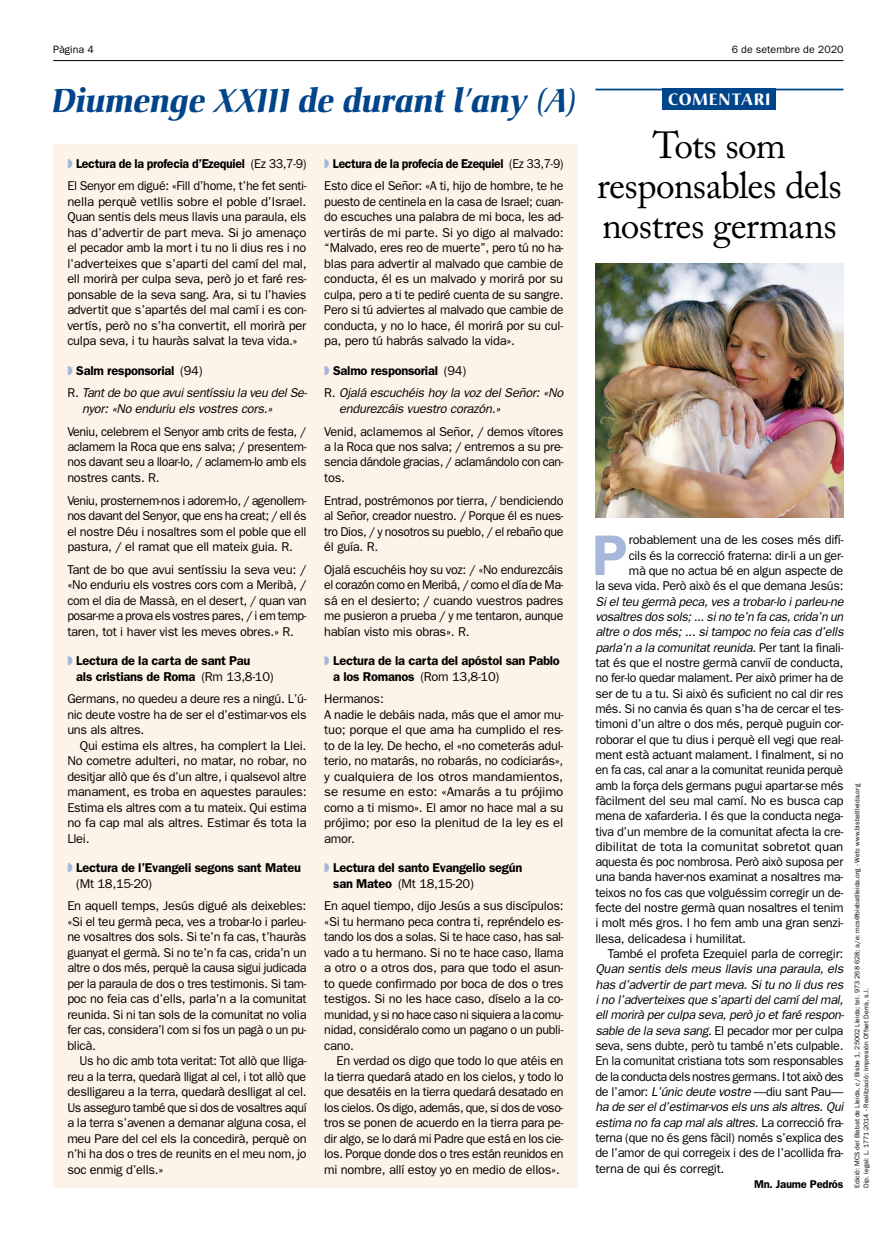
<style>
.page{position:relative;width:886px;height:1241px;background:#fff}
.page>*{position:absolute;margin:0;border:0;box-sizing:border-box;transform-origin:0 0}
.t1{font:600 57.5px "Franklin Gothic";color:#a5b8db}
.t2{font:37.5px/40px "Adobe Caslon Pro";letter-spacing:-.02em;color:#000;text-align:center}
.t3{font:italic 700 32.5px "Christiana";color:#00448a}
.t4{font:700 16.25px "Christiana";letter-spacing:.055em;color:#fff}
.t5{font:12.75px/15.5px "Franklin Gothic";letter-spacing:-.02em;color:#000;text-align:justify}
.t6{font:600 12.75px/15.5px "Franklin Gothic";letter-spacing:-.02em;color:#000}
.t7{font:italic 12.75px/22.5px "Franklin Gothic";letter-spacing:-.02em;color:#000}
.t8{font:12.75px/22.5px "Franklin Gothic";letter-spacing:-.02em;color:#000;scale:.96 1}
.t9{font:12.75px/22.5px "Franklin Gothic";letter-spacing:-.02em;color:#000;scale:.94 1}
.t10{font:600 11.25px "Franklin Gothic";letter-spacing:-.02em;color:#000}
.t11{font:10.62px "Franklin Gothic";color:#000}
.t12{font:6.88px/8.8px "Franklin Gothic";color:#000}
.s1{color:#a5b8db}
.s2{font-weight:600}
.s3{font-weight:600;font-style:normal}
.s4{font-style:normal}
.s5{font-weight:400}
.s6{font-style:italic}
</style>
<div class="page">
<hr style="left:53px;top:60px;width:790px;height:1px;background:#000">
<div style="left:53px;top:144px;width:525px;height:1043px;background:#fef3e8"></div>
<img style="left:595px;top:263px;width:248px;height:255px">
<div style="left:663px;top:89px;width:113px;height:21px;background:#00448a"></div>
<hr style="left:595px;top:89px;width:248px;height:1px;background:#00448a">
<p class="t11" style="left:53px;top:44px;width:42px">Pàgina 4</p>
<p class="t11" style="left:732px;top:44px;width:113px">6 de setembre de 2020</p>
<h3 class="t3" style="left:53px;top:81px;width:526px">Diumenge XXIII de durant l’any (A)</h3>
<p class="t8" style="left:67px;top:152px;width:251px"><span class="s1">◗</span> <span class="s2">Lectura de la profecia d’Ezequiel</span> (Ez 33,7-9)<br>El Senyor em digué: «Fill d’home, t’he fet senti-</p>
<p class="t5" style="left:67px;top:193px;width:241px">nella perquè vetllis sobre el poble d’Israel.<br>Quan sentis dels meus llavis una paraula, els has d’advertir de part meva. Si jo amenaço el pecador amb la mort i tu no li dius res i no l’adverteixes que s’aparti del camí del mal, ell morirà per culpa seva, però jo et faré res&shy;ponsable de la seva sang. Ara, si tu l’havies advertit que s’apartés del mal camí i es con&shy;vertís, però no s’ha convertit, ell morirà per culpa seva, i tu hauràs salvat la teva vida.»</p>
<p class="t7" style="left:67px;top:359px;width:241px"><span class="s1">◗</span> <span class="s3">Salm responsorial</span> <span class="s4">(94)<br>R.</span> Tant de bo que avui sentíssiu la veu del Se-</p>
<p class="t7" style="left:82px;top:397px;width:192px">nyor: «No enduriu els vostres cors.»</p>
<p class="t5" style="left:67px;top:423px;width:241px">Veniu, celebrem el Senyor amb crits de festa, / aclamem la Roca que ens salva; / presentem&shy;nos davant seu a lloar-lo, / aclamem-lo amb els nostres cants. R.</p>
<p class="t5" style="left:67px;top:492px;width:241px">Veniu, prosternem-nos i adorem-lo, / agenollem&shy;nos davant del Senyor, que ens ha creat; / ell és el nostre Déu i nosaltres som el poble que ell pastura, / el ramat que ell mateix guia. R.</p>
<p class="t5" style="left:67px;top:561px;width:241px">Tant de bo que avui sentíssiu la seva veu: / «No enduriu els vostres cors com a Meribà, / com el dia de Massà, en el desert, / quan van posar-me a prova els vostres pares, / i em temp&shy;taren, tot i haver vist les meves obres.» R.</p>
<p class="t6" style="left:76px;top:652px;width:199px;text-indent:-9px"><span class="s1">◗</span> Lectura de la carta de sant Pau<br>als cristians de Roma <span class="s5">(Rm 13,8-10)</span></p>
<p class="t5" style="left:67px;top:690px;width:241px">Germans, no quedeu a deure res a ningú. L’ú&shy;nic deute vostre ha de ser el d’estimar-vos els uns als altres.</p>
<p class="t5" style="left:67px;top:737px;width:241px;text-indent:12px">Qui estima els altres, ha complert la Llei.<br>No cometre adulteri, no matar, no robar, no desitjar allò que és d’un altre, i qualsevol altre manament, es troba en aquestes paraules:<br>Estima els altres com a tu mateix. Qui estima no fa cap mal als altres. Estimar és tota la Llei.</p>
<p class="t6" style="left:76px;top:859px;width:226px;text-indent:-9px"><span class="s1">◗</span> Lectura de l’Evangeli segons sant Mateu <span class="s5">(Mt 18,15-20)</span></p>
<p class="t5" style="left:67px;top:897px;width:241px">En aquell temps, Jesús digué als deixebles: «Si el teu germà peca, ves a trobar-lo i parleu&shy;ne vosaltres dos sols. Si te’n fa cas, t’hauràs guanyat el germà. Si no te’n fa cas, crida’n un altre o dos més, perquè la causa sigui judicada per la paraula de dos o tres testimonis. Si tam&shy;poc no feia cas d’ells, parla’n a la comunitat reunida. Si ni tan sols de la comunitat no volia fer cas, considera’l com si fos un pagà o un pu&shy;blicà.</p>
<p class="t5" style="left:67px;top:1052px;width:241px;text-indent:12px">Us ho dic amb tota veritat: Tot allò que lliga&shy;reu a la terra, quedarà lligat al cel, i tot allò que deslligareu a la terra, quedarà deslligat al cel.<br>Us asseguro també que si dos de vosaltres aquí a la terra s’avenen a demanar alguna cosa, el meu Pare del cel els la concedirà, perquè on n’hi ha dos o tres de reunits en el meu nom, jo soc enmig d’ells.»</p>
<p class="t9" style="left:324px;top:152px;width:256px"><span class="s1">◗</span> <span class="s2">Lectura de la profecía de Ezequiel</span> (Ez 33,7-9)<br>Esto dice el Señor: «A ti, hijo de hombre, te he</p>
<p class="t5" style="left:324px;top:193px;width:241px">puesto de centinela en la casa de Israel; cuan&shy;do escuches una palabra de mi boca, les ad&shy;vertirás de mi parte. Si yo digo al malvado: “Malvado, eres reo de muerte”, pero tú no ha&shy;blas para advertir al malvado que cambie de conducta, él es un malvado y morirá por su culpa, pero a ti te pediré cuenta de su sangre.<br>Pero si tú adviertes al malvado que cambie de conducta, y no lo hace, él morirá por su cul&shy;pa, pero tú habrás salvado la vida».</p>
<p class="t7" style="left:324px;top:359px;width:240px"><span class="s1">◗</span> <span class="s3">Salmo responsorial</span> <span class="s4">(94)<br>R.</span> Ojalá escuchéis hoy la voz del Señor: «No</p>
<p class="t7" style="left:339px;top:397px;width:163px">endurezcáis vuestro corazón.»</p>
<p class="t5" style="left:324px;top:423px;width:241px">Venid, aclamemos al Señor, / demos vítores a la Roca que nos salva; / entremos a su pre&shy;sencia dándole gracias, / aclamándolo con can&shy;tos.</p>
<p class="t5" style="left:324px;top:492px;width:241px">Entrad, postrémonos por tierra, / bendiciendo al Señor, creador nuestro. / Porque él es nues&shy;tro Dios, / y nosotros su pueblo, / el rebaño que él guía. R.</p>
<p class="t5" style="left:324px;top:561px;width:241px">Ojalá escuchéis hoy su voz: / «No endurezcáis el corazón como en Meribá, / como el día de Ma&shy;sá en el desierto; / cuando vuestros padres me pusieron a prueba / y me tentaron, aunque habían visto mis obras». R.</p>
<p class="t6" style="left:333px;top:652px;width:228px;text-indent:-9px"><span class="s1">◗</span> Lectura de la carta del apóstol san Pablo a los Romanos <span class="s5">(Rom 13,8-10)</span></p>
<p class="t5" style="left:324px;top:690px;width:241px;text-align:left">Hermanos:<br>A nadie le debáis nada, más que el amor mu&shy;tuo; porque el que ama ha cumplido el res&shy;to de la ley. De hecho, el «no cometerás adul&shy;terio, no matarás, no robarás, no codiciarás», y cualquiera de los otros mandamientos, se resume en esto: «Amarás a tu prójimo como a ti mismo». El amor no hace mal a su prójimo; por eso la plenitud de la ley es el amor.</p>
<p class="t6" style="left:333px;top:859px;width:191px;text-indent:-9px"><span class="s1">◗</span> Lectura del santo Evangelio según san Mateo <span class="s5">(Mt 18,15-20)</span></p>
<p class="t5" style="left:324px;top:897px;width:241px">En aquel tiempo, dijo Jesús a sus discípulos: «Si tu hermano peca contra ti, repréndelo es&shy;tando los dos a solas. Si te hace caso, has sal&shy;vado a tu hermano. Si no te hace caso, llama a otro o a otros dos, para que todo el asun&shy;to quede confirmado por boca de dos o tres testigos. Si no les hace caso, díselo a la co&shy;munidad, y si no hace caso ni siquiera a la comu&shy;nidad, considéralo como un pagano o un publi&shy;cano.</p>
<p class="t5" style="left:324px;top:1052px;width:241px;text-indent:12px">En verdad os digo que todo lo que atéis en la tierra quedará atado en los cielos, y todo lo que desatéis en la tierra quedará desatado en los cielos. Os digo, además, que, si dos de voso&shy;tros se ponen de acuerdo en la tierra para pe&shy;dir algo, se lo dará mi Padre que está en los cie&shy;los. Porque donde dos o tres están reunidos en mi nombre, allí estoy yo en medio de ellos».</p>
<p class="t4" style="left:668px;top:89px;width:104px">COMENTARI</p>
<h2 class="t2" style="left:597px;top:125px;width:246px">Tots som responsables dels nostres germans</h2>
<p class="t5" style="left:595px;top:532px;width:250px;text-align:right">robablement una de les coses més difí-<br>cils és la correcció fraterna: dir-li a un ger-<br>mà que no actua bé en algun aspecte de<br>la seva vida. Però això és el que demana Jesús:</p>
<p class="t5" style="left:595px;top:593px;width:250px"><span class="s6">Si el teu germà peca, ves a trobar-lo i parleu-ne vosaltres dos sols; ... si no te’n fa cas, crida’n un altre o dos més; ... si tampoc no feia cas d’ells parla’n a la comunitat reunida</span>. Per tant la finali&shy;tat és que el nostre germà canviï de conducta, no fer-lo quedar malament. Per això primer ha de ser de tu a tu. Si això és suficient no cal dir res més. Si no canvia és quan s’ha de cercar el tes&shy;timoni d’un altre o dos més, perquè puguin cor&shy;roborar el que tu dius i perquè ell vegi que real&shy;ment està actuant malament. I finalment, si no en fa cas, cal anar a la comunitat reunida perquè amb la força dels germans pugui apartar-se més fàcilment del seu mal camí. No es busca cap mena de xafarderia. I és que la conducta nega&shy;tiva d’un membre de la comunitat afecta la cre&shy;dibilitat de tota la comunitat sobretot quan aquesta és poc nombrosa. Però això suposa per una banda haver-nos examinat a nosaltres ma&shy;teixos no fos cas que volguéssim corregir un de&shy;fecte del nostre germà quan nosaltres el tenim i molt més gros. I ho fem amb una gran senzi&shy;llesa, delicadesa i humilitat.</p>
<p class="t5" style="left:608px;top:945px;width:237px">També el profeta Ezequiel parla de corregir:</p>
<p class="t5" style="left:595px;top:961px;width:250px"><span class="s6">Quan sentis dels meus llavis una paraula, els has d’advertir de part meva. Si tu no li dus res i no l’adverteixes que s’aparti del camí del mal, ell morirà per culpa seva, però jo et faré respon&shy;sable de la seva sang</span>. El pecador mor per culpa seva, sens dubte, però tu també n’ets culpable.<br>En la comunitat cristiana tots som responsables de la conducta dels nostres germans. I tot això des de l’amor: <span class="s6">L’únic deute vostre</span> —diu sant Pau— <span class="s6">ha de ser el d’estimar-vos els uns als altres</span>. <span class="s6">Qui estima no fa cap mal als altres.</span> La correcció fra&shy;terna (que no és gens fàcil) només s’explica des de l’amor de qui corregeix i des de l’acollida fra&shy;terna de qui és corregit.</p>
<p class="t10" style="left:754px;top:1177px;width:91px">Mn. Jaume Pedrós</p>
<h1 class="t1" style="left:592px;top:521px;width:37px">P</h1>
<p class="t12" style="left:853px;top:1187px;width:405px;rotate:-90deg">Edició: MCS del Bisbat de Lleida, c/ Bisbe 1, 25002 Lleida; tel. 973 268 628; a/e: mcs@bisbatlleida.org - Web: www.bisbatlleida.org<br>Dip. legal: L. 1771-2014 - Realització: Impresión Offset Derra, s.l.</p>
</div>
